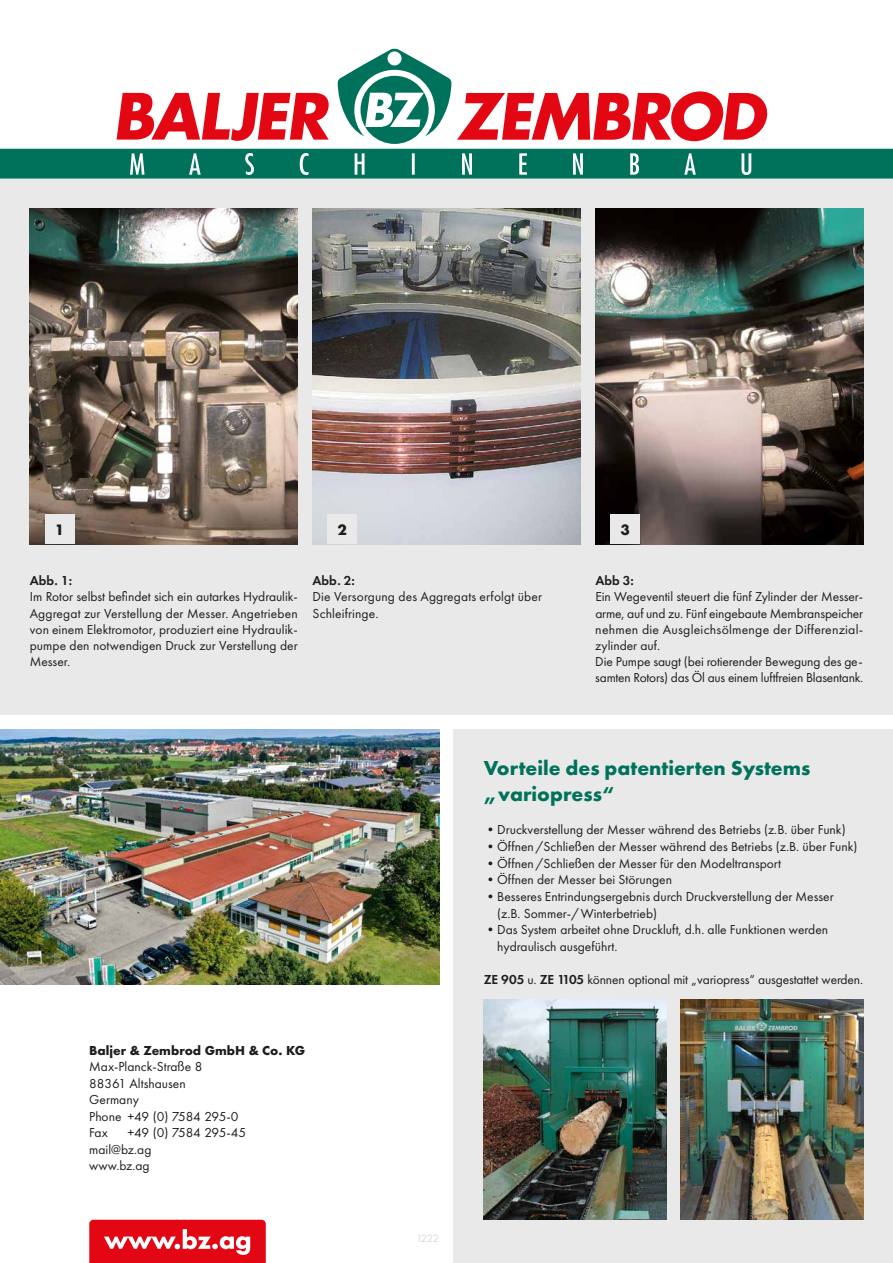
<style>
.page{position:relative;width:893px;height:1263px;background:#fff}
.page>*{position:absolute;margin:0;border:0;box-sizing:border-box;transform-origin:0 0}
.t1{font:700 21px/25.7px "Futura PT";color:#00725b}
.t2{font:700 15.75px "Futura PT";color:#1d1d1b}
.t3{font:13.5px/16.2px "Futura PT";color:#1d1d1b}
.t4{font:700 13.5px "Futura PT";color:#1d1d1b}
.t5{font:600 13.5px "Futura PT";color:#1d1d1b}
.t6{font:11.25px "Futura PT";color:#dadada}
.s1{font-weight:600}
</style>
<div class="page">
<div style="left:454px;top:729px;width:439px;height:534px;background:#e9e9e9"></div>
<div style="left:0;top:179px;width:893px;height:535px;background:#e9e9e9"></div>
<img style="left:0;top:729px;width:439px;height:255px">
<svg style="left:0;top:49px;width:893px;height:130px"></svg>
<svg style="left:89px;top:1220px;width:177px;height:43px;background:#e72b36"></svg>
<img style="left:313px;top:208px;width:267px;height:336px">
<div style="left:327px;top:514px;width:30px;height:30px;background:#e9e9e9"></div>
<img style="left:30px;top:208px;width:268px;height:336px">
<div style="left:45px;top:514px;width:29px;height:30px;background:#e9e9e9"></div>
<img style="left:595px;top:208px;width:268px;height:336px">
<div style="left:610px;top:514px;width:30px;height:30px;background:#e9e9e9"></div>
<img style="left:484px;top:999px;width:182px;height:221px">
<img style="left:681px;top:999px;width:182px;height:221px">
<p class="t2" style="left:55px;top:520px;width:11px">1</p>
<p class="t2" style="left:338px;top:520px;width:11px">2</p>
<p class="t2" style="left:620px;top:520px;width:11px">3</p>
<p class="t5" style="left:30px;top:572px;width:44px">Abb. 1:</p>
<p class="t3" style="left:30px;top:589px;width:269px;text-align:justify">Im Rotor selbst befindet sich ein autarkes Hydraulik-Aggregat zur Verstellung der Messer. Angetrieben von einem Elektromotor, produziert eine Hydraulik&shy;pumpe den notwendigen Druck zur Verstellung der Messer.</p>
<p class="t5" style="left:313px;top:572px;width:44px">Abb. 2:</p>
<p class="t3" style="left:313px;top:589px;width:231px">Die Versorgung des Aggregats erfolgt über<br>Schleifringe.</p>
<p class="t5" style="left:595px;top:572px;width:40px">Abb 3:</p>
<p class="t3" style="left:595px;top:589px;width:269px">Ein Wegeventil steuert die fünf Zylinder der Messer&shy;arme, auf und zu. Fünf eingebaute Membranspeicher nehmen die Ausgleichsölmenge der Differenzial&shy;zylinder auf.<br>Die Pumpe saugt (bei rotierender Bewegung des ge&shy;samten Rotors) das Öl aus einem luftfreien Blasentank.</p>
<p class="t4" style="left:89px;top:1041px;width:217px">Baljer &amp; Zembrod GmbH &amp; Co. KG</p>
<p class="t3" style="left:89px;top:1058px;width:151px">Max-Planck-Straße 8<br>88361 Altshausen<br>Germany<br>Phone +49 (0) 7584 295-0<br>Fax</p>
<p class="t3" style="left:89px;top:1124px;width:158px;text-indent:38px">+49 (0) 7584 295-45 mail@bz.ag<br>www.bz.ag</p>
<h1 class="t1" style="left:484px;top:755px;width:328px">Vorteile des patentierten Systems „variopress“</h1>
<p class="t3" style="left:484px;top:821px;width:363px">•Druckverstellung der Messer während des Betriebs (z.B. über Funk)</p>
<p class="t3" style="left:484px;top:838px;width:375px">•Öffnen/Schließen der Messer während des Betriebs (z.B. über Funk)</p>
<p class="t3" style="left:484px;top:855px;width:299px">•Öffnen/Schließen der Messer für den Modeltransport</p>
<p class="t3" style="left:484px;top:872px;width:190px">•Öffnen der Messer bei Störungen</p>
<p class="t3" style="left:497px;top:888px;width:338px;line-height:16.6px;text-indent:-14px">•Besseres Entrindungsergebnis durch Druckverstellung der Messer (z.B. Sommer-/Winterbetrieb)</p>
<p class="t3" style="left:497px;top:921px;width:333px;line-height:16.6px;text-indent:-14px">•Das System arbeitet ohne Druckluft, d.h. alle Funktionen werden hydraulisch ausgeführt.</p>
<p class="t3" style="left:484px;top:972px;width:381px"><span class="s1">ZE 905</span> u. <span class="s1">ZE 1105</span> können optional mit „variopress“ ausgestattet werden.</p>
<p class="t6" style="left:416px;top:1231px;width:25px">1222</p>
</div>
